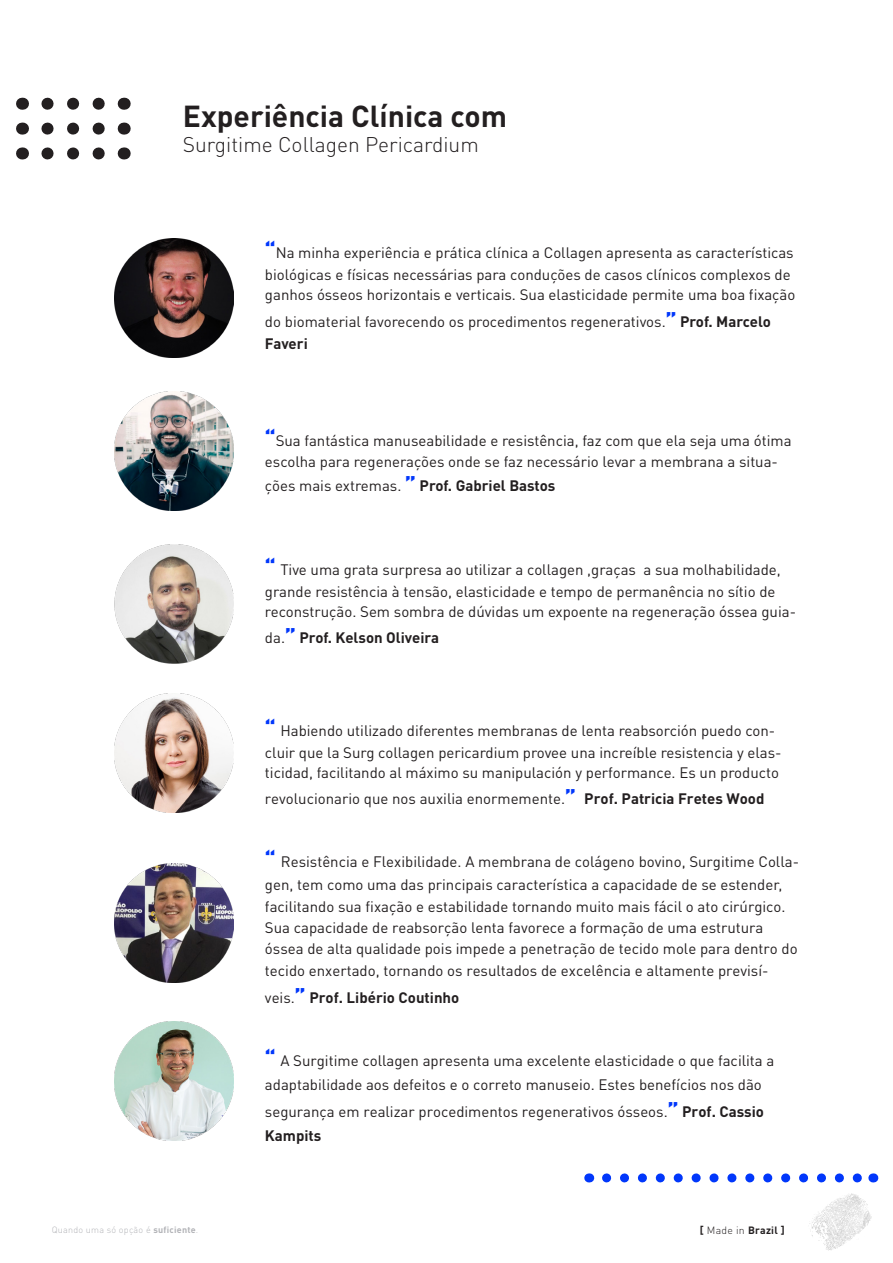
<style>
.page{position:relative;width:893px;height:1263px;background:#fff}
.page>*{position:absolute;margin:0;border:0;box-sizing:border-box;transform-origin:0 0}
.t1{font:700 30px "DIN Pro";color:#231f20}
.t2{font:300 21px "DIN Pro";color:#231f20}
.t3{font:15px/22.4px "DIN Pro";color:#231f20}
.t4{font:700 15px "DIN Pro";color:#231f20}
.t5{font:700 10.5px "DIN Pro";letter-spacing:.025em;color:#231f20}
.t6{font:300 9px "DIN Pro";letter-spacing:.025em;color:#b2b3b7}
.s1{font-weight:900;font-size:21px;color:#0137fb}
.s2{font-weight:700}
.s3{font-weight:400}
.s4{font-weight:300}
</style>
<div class="page">
<svg style="left:809px;top:1193px;width:62px;height:57px"></svg>
<img style="left:114px;top:239px;width:119px;height:119px">
<img style="left:114px;top:392px;width:119px;height:119px">
<img style="left:114px;top:545px;width:119px;height:119px">
<img style="left:114px;top:693px;width:119px;height:120px">
<img style="left:114px;top:864px;width:119px;height:119px">
<img style="left:114px;top:1021px;width:119px;height:119px">
<svg style="left:47px;top:98px;width:58px;height:12px"></svg>
<svg style="left:22px;top:98px;width:1px;height:12px"></svg>
<svg style="left:124px;top:98px;width:1px;height:12px"></svg>
<svg style="left:47px;top:123px;width:58px;height:12px"></svg>
<svg style="left:22px;top:123px;width:1px;height:12px"></svg>
<svg style="left:124px;top:123px;width:1px;height:12px"></svg>
<svg style="left:47px;top:147px;width:58px;height:12px"></svg>
<svg style="left:22px;top:147px;width:1px;height:12px"></svg>
<svg style="left:124px;top:147px;width:1px;height:12px"></svg>
<svg style="left:606px;top:1173px;width:256px;height:9px"></svg>
<p class="t1" style="left:183px;top:91px;width:326px">Experiência Clínica com</p>
<p class="t2" style="left:183px;top:128px;width:297px">Surgitime Collagen Pericardium</p>
<p class="t3" style="left:265px;top:240px;width:530px"><span class="s1">“</span>Na minha experiência e prática clínica a Collagen apresenta as características biológicas e físicas necessárias para conduções de casos clínicos complexos de</p>
<p class="t3" style="left:265px;top:280px;width:532px;line-height:26.1px">ganhos ósseos horizontais e verticais. Sua elasticidade permite uma boa fixação do biomaterial favorecendo os procedimentos regenerativos.<span class="s1">”</span> <span class="s2">Prof. Marcelo</span></p>
<p class="t4" style="left:265px;top:331px;width:44px">Faveri</p>
<p class="t3" style="left:265px;top:428px;width:528px;line-height:21.1px"><span class="s1">“</span>Sua fantástica manuseabilidade e resistência, faz com que ela seja uma ótima escolha para regenerações onde se faz necessário levar a membrana a situa-</p>
<p class="t4" style="left:265px;top:473px;width:292px"><span class="s3">ções mais extremas.</span> <span class="s1">”</span> Prof. Gabriel Bastos</p>
<p class="t3" style="left:265px;top:557px;width:517px"><span class="s1">“</span> Tive uma grata surpresa ao utilizar a collagen ,graças a sua molhabilidade, grande resistência à tensão, elasticidade e tempo de permanência no sítio de</p>
<p class="t3" style="left:265px;top:597px;width:533px;line-height:26.1px">reconstrução. Sem sombra de dúvidas um expoente na regeneração óssea guia&shy;da.<span class="s1">”</span> <span class="s2">Prof. Kelson Oliveira</span></p>
<p class="t3" style="left:265px;top:718px;width:518px"><span class="s1">“</span> Habiendo utilizado diferentes membranas de lenta reabsorción puedo con&shy;cluir que la Surg collagen pericardium provee una increíble resistencia y elas-</p>
<p class="t3" style="left:265px;top:758px;width:515px;line-height:26.1px">ticidad, facilitando al máximo su manipulación y performance. Es un producto revolucionario que nos auxilia enormemente.<span class="s1">”</span> <span class="s2">Prof. Patricia Fretes Wood</span></p>
<p class="t3" style="left:265px;top:848px;width:536px;line-height:23.5px"><span class="s1">“</span> Resistência e Flexibilidade. A membrana de colágeno bovino, Surgitime Colla&shy;gen, tem como uma das principais característica a capacidade de se estender,</p>
<p class="t3" style="left:265px;top:894px;width:534px;line-height:21.3px">facilitando sua fixação e estabilidade tornando muito mais fácil o ato cirúrgico.<br>Sua capacidade de reabsorção lenta favorece a formação de uma estrutura óssea de alta qualidade pois impede a penetração de tecido mole para dentro do tecido enxertado, tornando os resultados de excelência e altamente previsí-</p>
<p class="t4" style="left:265px;top:985px;width:196px"><span class="s3">veis.</span><span class="s1">”</span> Prof. Libério Coutinho</p>
<p class="t3" style="left:265px;top:1048px;width:511px;line-height:23.4px"><span class="s1">“</span> A Surgitime collagen apresenta uma excelente elasticidade o que facilita a adaptabilidade aos defeitos e o correto manuseio. Estes benefícios nos dão</p>
<p class="t3" style="left:265px;top:1099px;width:501px;line-height:23.4px">segurança em realizar procedimentos regenerativos ósseos.<span class="s1">”</span> <span class="s2">Prof. Cassio<br>Kampits</span></p>
<p class="t6" style="left:52px;top:1223px;width:148px">Quando uma só opção é <span class="s2">suficiente</span>.</p>
<p class="t5" style="left:700px;top:1222px;width:86px">[ <span class="s4">Made in</span> Brazil ]</p>
</div>
